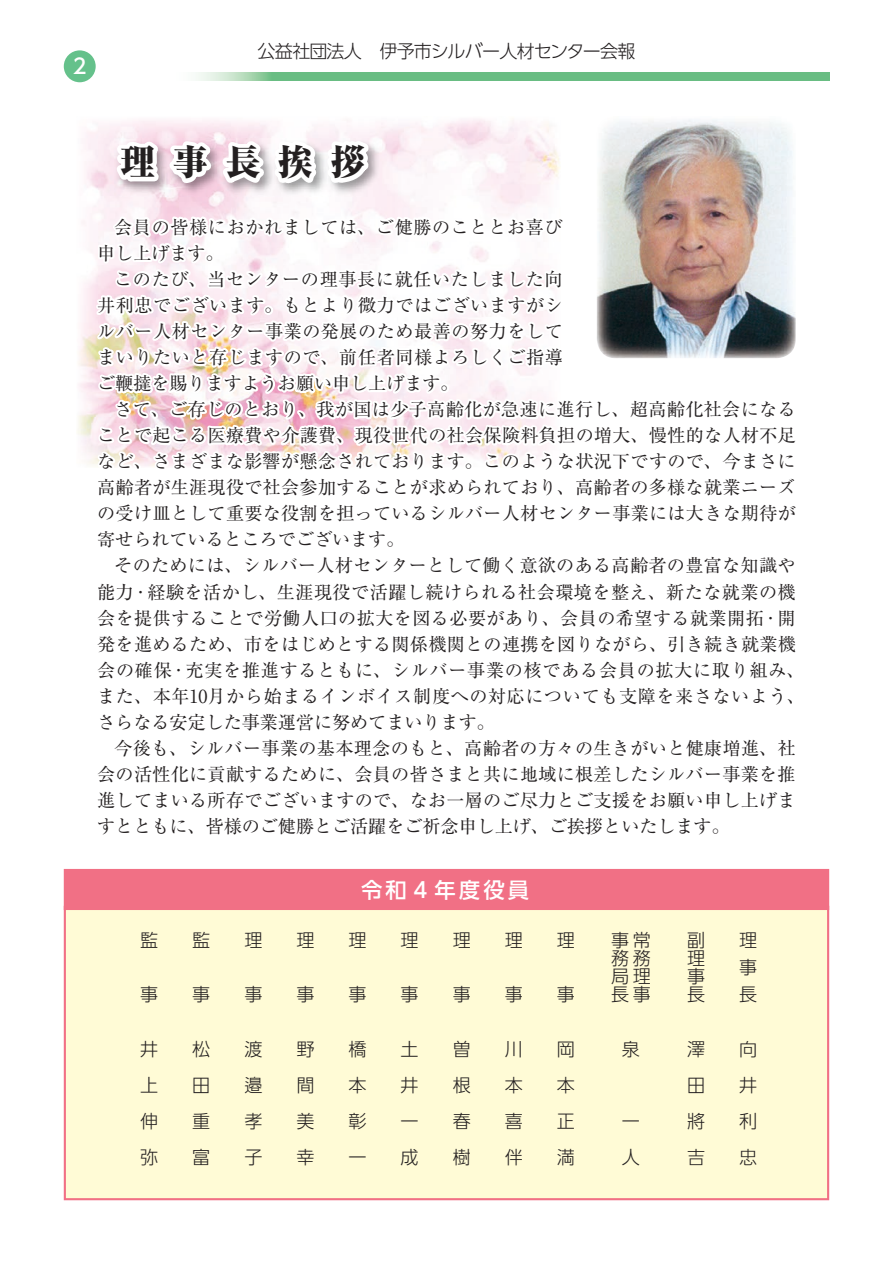
<style>
.page{position:relative;width:893px;height:1263px;background:#fff}
.page>*{position:absolute;margin:0;border:0;box-sizing:border-box;transform-origin:0 0}
.t1{font:800 expanded 35.1px "Ryumin Pro";letter-spacing:.5em;color:#231f20}
.t2{font:500 21.3px "UD Shin Go Pro";letter-spacing:.15em;color:#fff}
.t3{font:500 20.7px "UD Shin Go Pro";color:#fff}
.t4{font:18px/26.1px "Ryumin Pro";letter-spacing:.02em;color:#231f20;text-align:justify}
.t5{font:300 18px/36.2px "UD Shin Go Pro";letter-spacing:-.045em;color:#231f20;text-align:justify}
</style>
<div class="page">
<div style="left:64px;top:50px;width:32px;height:32px;background:#65c18b;border-radius:50%"></div>
<img style="left:801px;top:72px;width:28px;height:9px">
<img style="left:77px;top:131px;width:13px;height:333px">
<svg style="left:90px;top:54px;width:711px;height:413px"></svg>
<div style="left:65px;top:907px;width:763px;height:292px;background:#fffbd6"></div>
<div style="left:65px;top:870px;width:763px;height:39px;background:#f17085"></div>
<div style="left:64px;top:869px;width:765px;height:41px;border:2px solid #f17085"></div>
<img style="left:597px;top:116px;width:199px;height:242px">
<p class="t3" style="left:73px;top:50px;width:15px">2</p>
<p class="t5" style="left:257px;top:33px;width:380px">公益社団法人　伊予市シルバー人材センター会報</p>
<h1 class="t1" style="left:120px;top:135px;width:247px">理事長挨拶</h1>
<p class="t4" style="left:97px;top:213px;width:467px;text-indent:17px">会員の皆様におかれましては、ご健勝のこととお喜び申し上げます。</p>
<p class="t4" style="left:97px;top:265px;width:467px;text-indent:17px">このたび、当センターの理事長に就任いたしました向井利忠でございます。もとより微力ではございますがシルバー人材センター事業の発展のため最善の努力をしてまいりたいと存じますので、前任者同様よろしくご指導ご鞭撻を賜りますようお願い申し上げます。</p>
<p class="t4" style="left:97px;top:395px;width:700px;text-indent:17px">さて、ご存じのとおり、我が国は少子高齢化が急速に進行し、超高齢化社会になることで起こる医療費や介護費、現役世代の社会保険料負担の増大、慢性的な人材不足など、さまざまな影響が懸念されております。このような状況下ですので、今まさに高齢者が生涯現役で社会参加することが求められており、高齢者の多様な就業ニーズの受け皿として重要な役割を担っているシルバー人材センター事業には大きな期待が寄せられているところでございます。</p>
<p class="t4" style="left:97px;top:551px;width:709px;text-align:left;text-indent:17px">そのためには、シルバー人材センターとして働く意欲のある高齢者の豊富な知識や能力･経験を活かし、生涯現役で活躍し続けられる社会環境を整え、新たな就業の機会を提供することで労働人口の拡大を図る必要があり、会員の希望する就業開拓･開発を進めるため、市をはじめとする関係機関との連携を図りながら、引き続き就業機会の確保･充実を推進するともに、シルバー事業の核である会員の拡大に取り組み、また、本年10月から始まるインボイス制度への対応についても支障を来さないよう、さらなる安定した事業運営に努めてまいります。</p>
<p class="t4" style="left:97px;top:734px;width:700px;text-indent:17px">今後も、シルバー事業の基本理念のもと、高齢者の方々の生きがいと健康増進、社会の活性化に貢献するために、会員の皆さまと共に地域に根差したシルバー事業を推進してまいる所存でございますので、なお一層のご尽力とご支援をお願い申し上げますとともに、皆様のご健勝とご活躍をご祈念申し上げ、ご挨拶といたします。</p>
<p class="t5" style="left:140px;top:922px;width:19px">監</p>
<p class="t5" style="left:140px;top:976px;width:19px">事</p>
<p class="t5" style="left:140px;top:1030px;width:19px">井上伸弥</p>
<p class="t5" style="left:192px;top:922px;width:19px">監</p>
<p class="t5" style="left:192px;top:976px;width:19px">事</p>
<p class="t5" style="left:192px;top:1030px;width:19px">松田重富</p>
<p class="t5" style="left:244px;top:922px;width:19px">理</p>
<p class="t5" style="left:244px;top:976px;width:19px">事</p>
<p class="t5" style="left:244px;top:1030px;width:19px">渡邉孝子</p>
<p class="t5" style="left:296px;top:922px;width:19px">理</p>
<p class="t5" style="left:296px;top:976px;width:19px">事</p>
<p class="t5" style="left:296px;top:1030px;width:19px">野間美幸</p>
<p class="t2" style="left:361px;top:872px;width:169px">令和４年度役員</p>
<p class="t5" style="left:349px;top:922px;width:19px">理</p>
<p class="t5" style="left:349px;top:976px;width:19px">事</p>
<p class="t5" style="left:349px;top:1030px;width:19px">橋本彰一</p>
<p class="t5" style="left:401px;top:922px;width:19px">理</p>
<p class="t5" style="left:401px;top:976px;width:19px">事</p>
<p class="t5" style="left:401px;top:1030px;width:19px">土井一成</p>
<p class="t5" style="left:453px;top:922px;width:19px">理</p>
<p class="t5" style="left:453px;top:976px;width:19px">事</p>
<p class="t5" style="left:453px;top:1030px;width:19px">曽根春樹</p>
<p class="t5" style="left:505px;top:922px;width:19px">理</p>
<p class="t5" style="left:505px;top:976px;width:19px">事</p>
<p class="t5" style="left:505px;top:1030px;width:19px">川本喜伴</p>
<p class="t5" style="left:557px;top:922px;width:19px">理</p>
<p class="t5" style="left:557px;top:976px;width:19px">事</p>
<p class="t5" style="left:557px;top:1030px;width:19px">岡本正満</p>
<p class="t5" style="left:611px;top:931px;width:41px;line-height:18px">事常務務局理長事</p>
<p class="t5" style="left:622px;top:1030px;width:19px">泉</p>
<p class="t5" style="left:622px;top:1102px;width:19px">一人</p>
<p class="t5" style="left:687px;top:931px;width:19px;line-height:18px">副理事長</p>
<p class="t5" style="left:687px;top:1030px;width:19px">澤田將吉</p>
<p class="t5" style="left:739px;top:926px;width:19px;line-height:27.2px">理事長</p>
<p class="t5" style="left:739px;top:1030px;width:19px">向井利忠</p>
</div>
